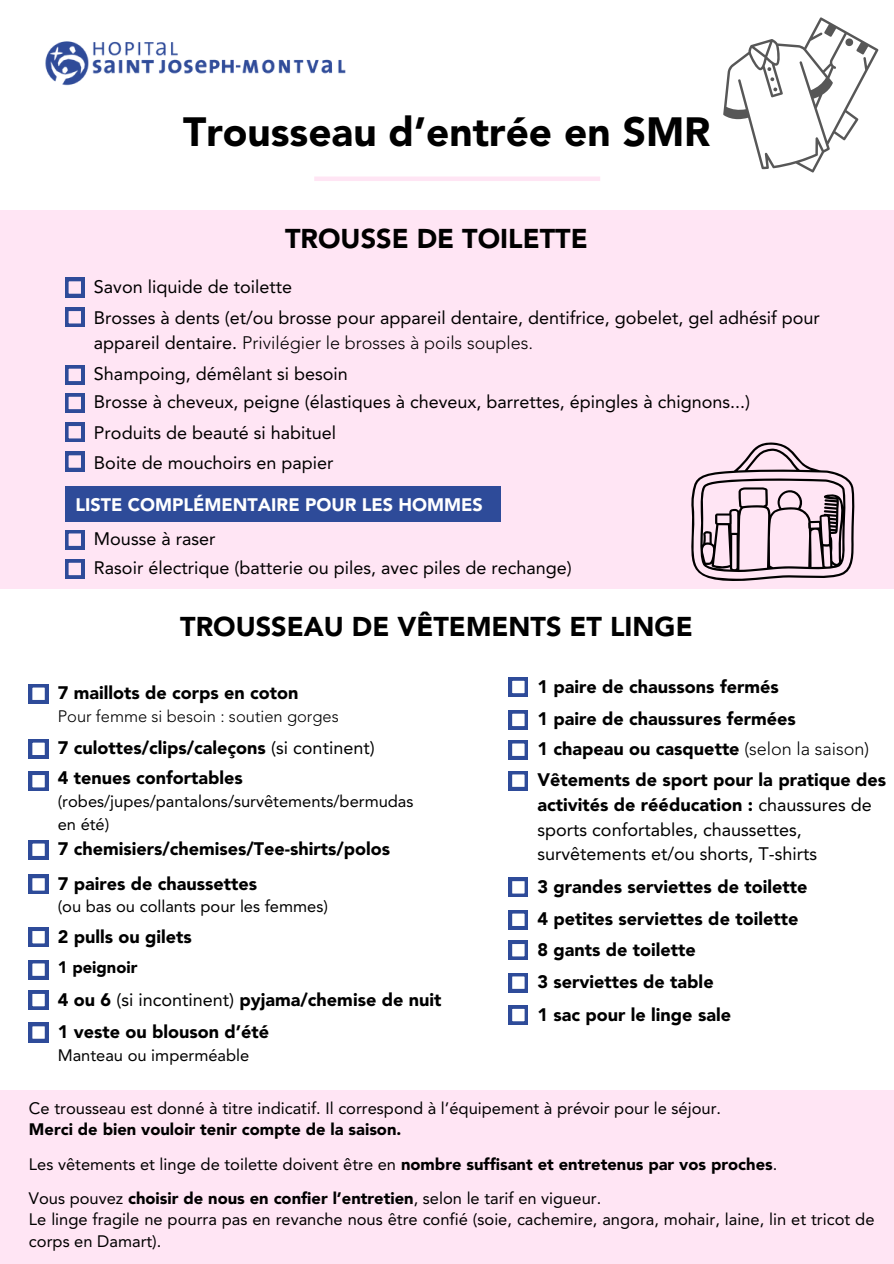
<style>
.page{position:relative;width:894px;height:1264px;background:#fff}
.page>*{position:absolute;margin:0;border:0;box-sizing:border-box;transform-origin:0 0}
.t1{font:900 40.5px "Avenir LT Std";color:#000}
.t2{font:900 27px "Avenir LT Std";color:#000}
.t3{font:18px/24.8px "Avenir LT Std";color:#000}
.t4{font:900 18px "Avenir LT Std";color:#000}
.t5{font:900 18px "Avenir LT Std";color:#fff}
.t6{font:16.5px/22.5px "Avenir LT Std";color:#000}
.t7{font:900 16.5px "Avenir LT Std";color:#000}
.t8{font:300 16.5px "Avenir LT Std";color:#000}
.s1{font-weight:300}
.s2{font-weight:400}
.s3{font-weight:900}
</style>
<div class="page">
<img style="left:45px;top:41px;width:301px;height:45px">
<div style="left:314px;top:176px;width:286px;height:5px;background:#ffe5f4"></div>
<div style="left:0;top:210px;width:893px;height:378px;background:#ffe5f4"></div>
<svg style="left:65px;top:278px;width:19px;height:19px"></svg>
<svg style="left:65px;top:308px;width:19px;height:19px"></svg>
<svg style="left:65px;top:365px;width:19px;height:19px"></svg>
<svg style="left:65px;top:393px;width:19px;height:19px"></svg>
<svg style="left:65px;top:422px;width:19px;height:20px"></svg>
<svg style="left:65px;top:452px;width:19px;height:19px"></svg>
<svg style="left:65px;top:530px;width:19px;height:19px"></svg>
<svg style="left:65px;top:559px;width:19px;height:19px"></svg>
<div style="left:65px;top:486px;width:435px;height:35px;background:#2e4b99"></div>
<svg style="left:29px;top:684px;width:19px;height:19px"></svg>
<svg style="left:29px;top:739px;width:19px;height:19px"></svg>
<svg style="left:29px;top:771px;width:19px;height:19px"></svg>
<svg style="left:29px;top:840px;width:19px;height:19px"></svg>
<svg style="left:29px;top:874px;width:19px;height:20px"></svg>
<svg style="left:29px;top:927px;width:19px;height:19px"></svg>
<svg style="left:29px;top:960px;width:19px;height:19px"></svg>
<svg style="left:29px;top:990px;width:19px;height:19px"></svg>
<svg style="left:29px;top:1022px;width:19px;height:20px"></svg>
<svg style="left:508px;top:677px;width:20px;height:19px"></svg>
<svg style="left:508px;top:710px;width:20px;height:19px"></svg>
<svg style="left:508px;top:740px;width:20px;height:19px"></svg>
<svg style="left:508px;top:771px;width:20px;height:19px"></svg>
<svg style="left:508px;top:877px;width:20px;height:19px"></svg>
<svg style="left:508px;top:910px;width:20px;height:19px"></svg>
<svg style="left:508px;top:940px;width:20px;height:19px"></svg>
<svg style="left:508px;top:973px;width:20px;height:19px"></svg>
<svg style="left:508px;top:1005px;width:20px;height:19px"></svg>
<svg style="left:723px;top:17px;width:155px;height:155px"></svg>
<svg style="left:691px;top:442px;width:164px;height:139px"></svg>
<div style="left:0;top:1090px;width:893px;height:173px;background:#ffe5f4"></div>
<p class="t1" style="left:183px;top:115px;width:529px">Trousseau d’entrée en SMR</p>
<p class="t2" style="left:285px;top:228px;width:304px">TROUSSE DE TOILETTE</p>
<p class="t3" style="left:94px;top:276px;width:200px">Savon liquide de toilette</p>
<p class="t3" style="left:94px;top:307px;width:727px">Brosses à dents (et/ou brosse pour appareil dentaire, dentifrice, gobelet, gel adhésif pour appareil dentaire. <span class="s1">Privilégier le brosses à poils souples.</span></p>
<p class="t3" style="left:94px;top:363px;width:255px">Shampoing, démêlant si besoin</p>
<p class="t3" style="left:94px;top:391px;width:657px">Brosse à cheveux, peigne (élastiques à cheveux, barrettes, épingles à chignons...)</p>
<p class="t3" style="left:94px;top:422px;width:244px">Produits de beauté si habituel</p>
<p class="t3" style="left:94px;top:451px;width:241px">Boite de mouchoirs en papier</p>
<p class="t5" style="left:75px;top:497px;width:408px">LISTE COMPLÉMENTAIRE POUR LES HOMMES</p>
<p class="t3" style="left:94px;top:528px;width:123px">Mousse à raser</p>
<p class="t3" style="left:94px;top:557px;width:479px">Rasoir électrique (batterie ou piles, avec piles de rechange)</p>
<p class="t2" style="left:180px;top:615px;width:513px">TROUSSEAU DE VÊTEMENTS ET LINGE</p>
<p class="t4" style="left:58px;top:685px;width:242px">7 maillots de corps en coton</p>
<p class="t8" style="left:58px;top:709px;width:282px">Pour femme si besoin : soutien gorges</p>
<p class="t4" style="left:58px;top:740px;width:318px">7 culottes/clips/caleçons <span class="s2">(si continent)</span></p>
<p class="t4" style="left:58px;top:771px;width:186px">4 tenues confortables</p>
<p class="t6" style="left:58px;top:791px;width:357px">(robes/jupes/pantalons/survêtements/bermudas en été)</p>
<p class="t4" style="left:58px;top:841px;width:334px">7 chemisiers/chemises/Tee-shirts/polos</p>
<p class="t4" style="left:58px;top:876px;width:201px">7 paires de chaussettes</p>
<p class="t6" style="left:58px;top:897px;width:272px">(ou bas ou collants pour les femmes)</p>
<p class="t4" style="left:58px;top:929px;width:136px">2 pulls ou gilets</p>
<p class="t7" style="left:58px;top:960px;width:81px">1 peignoir</p>
<p class="t4" style="left:58px;top:992px;width:385px">4 ou 6 <span class="s2">(si incontinent)</span> pyjama/chemise de nuit</p>
<p class="t4" style="left:58px;top:1024px;width:213px">1 veste ou blouson d’été</p>
<p class="t6" style="left:58px;top:1045px;width:193px">Manteau ou imperméable</p>
<p class="t4" style="left:537px;top:679px;width:242px">1 paire de chaussons fermés</p>
<p class="t4" style="left:537px;top:711px;width:259px">1 paire de chaussures fermées</p>
<p class="t4" style="left:537px;top:741px;width:333px">1 chapeau ou casquette <span class="s1">(selon la saison)</span></p>
<p class="t3" style="left:537px;top:769px;width:350px"><span class="s3">Vêtements de sport pour la pratique des activités de rééducation :</span> chaussures de sports confortables, chaussettes, survêtements et/ou shorts, T-shirts</p>
<p class="t4" style="left:537px;top:879px;width:271px">3 grandes serviettes de toilette</p>
<p class="t4" style="left:537px;top:911px;width:262px">4 petites serviettes de toilette</p>
<p class="t4" style="left:537px;top:942px;width:160px">8 gants de toilette</p>
<p class="t4" style="left:537px;top:974px;width:177px">3 serviettes de table</p>
<p class="t4" style="left:537px;top:1006px;width:195px">1 sac pour le linge sale</p>
<p class="t6" style="left:29px;top:1098px;width:693px">Ce trousseau est donné à titre indicatif. Il correspond à l’équipement à prévoir pour le séjour.</p>
<p class="t7" style="left:29px;top:1122px;width:374px">Merci de bien vouloir tenir compte de la saison.</p>
<p class="t6" style="left:29px;top:1154px;width:749px">Les vêtements et linge de toilette doivent être en <span class="s3">nombre suffisant et entretenus par vos proches</span>.</p>
<p class="t6" style="left:29px;top:1188px;width:573px">Vous pouvez <span class="s3">choisir de nous en confier l’entretien</span>, selon le tarif en vigueur.</p>
<p class="t6" style="left:29px;top:1210px;width:846px;line-height:21.8px">Le linge fragile ne pourra pas en revanche nous être confié (soie, cachemire, angora, mohair, laine, lin et tricot de corps en Damart).</p>
</div>
